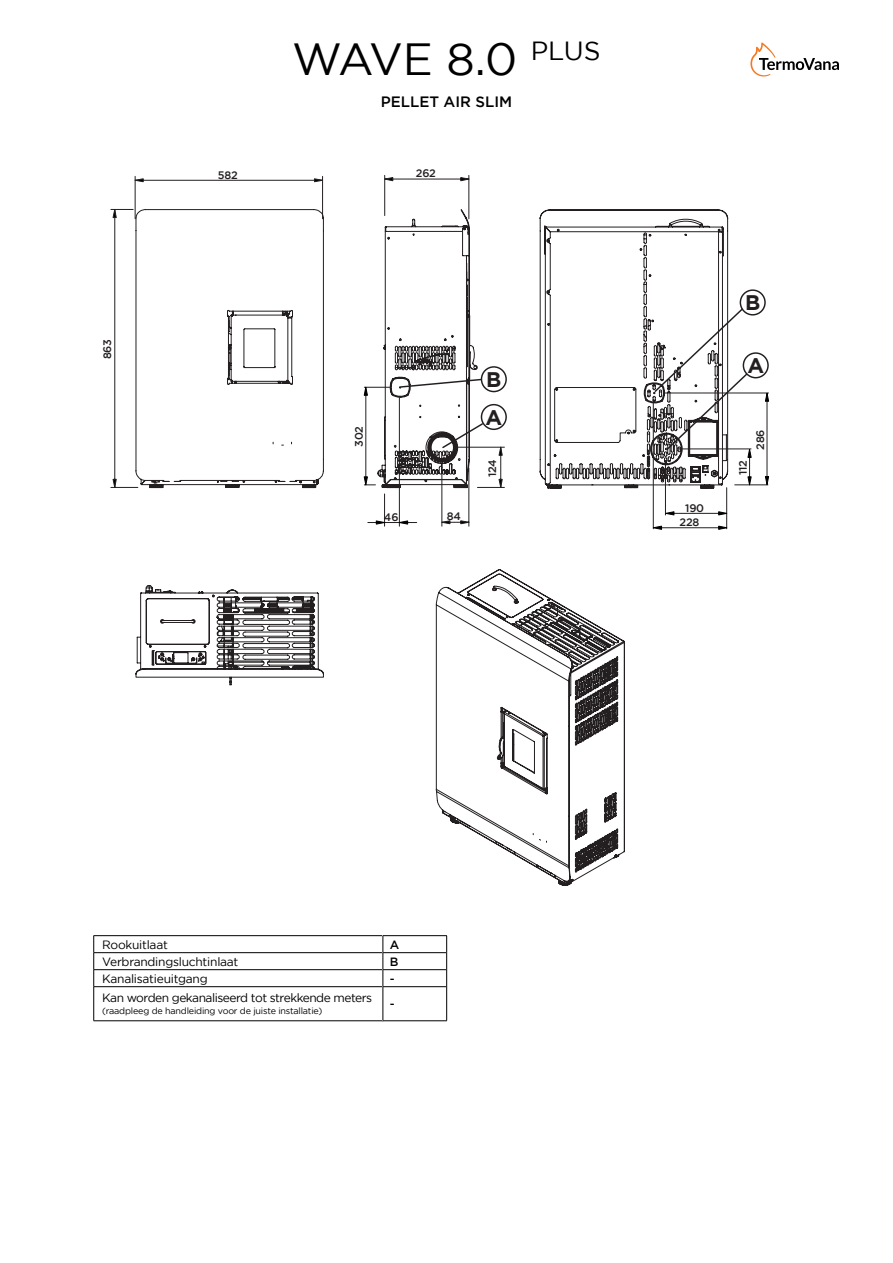
<style>
.page{position:relative;width:893px;height:1263px;background:#fff}
.page>*{position:absolute;margin:0;border:0;box-sizing:border-box;transform-origin:0 0}
.t1{font:45px "Gotham";color:#000001}
.t2{font:700 21.15px "Gotham";color:#231f20}
.t3{font:500 15px "Gotham";color:#000001}
.t4{font:12px/17px "Gotham";letter-spacing:-.025em;color:#000001}
.t5{font:500 12px/17px "Gotham";color:#000001;text-align:justify}
.t6{font:500 10.95px "Gotham";color:#231f20}
.t7{font:9px "Gotham";letter-spacing:-.02em;color:#000001}
</style>
<div class="page">
<hr style="left:94px;top:952px;width:289px;height:1px;background:#000001">
<hr style="left:94px;top:969px;width:289px;height:1px;background:#000001">
<hr style="left:94px;top:986px;width:289px;height:1px;background:#000001">
<hr style="left:94px;top:935px;width:289px;height:1px;background:#000001">
<svg style="left:93px;top:936px;width:1px;height:51px"></svg>
<hr style="left:93px;top:987px;width:1px;height:33px;background:#000001">
<hr style="left:94px;top:1020px;width:289px;height:1px;background:#000001">
<hr style="left:383px;top:952px;width:63px;height:1px;background:#000001">
<hr style="left:383px;top:969px;width:63px;height:1px;background:#000001">
<hr style="left:383px;top:986px;width:63px;height:1px;background:#000001">
<hr style="left:383px;top:935px;width:64px;height:1px;background:#000001">
<svg style="left:383px;top:936px;width:1px;height:51px"></svg>
<svg style="left:446px;top:936px;width:1px;height:51px"></svg>
<hr style="left:383px;top:987px;width:1px;height:33px;background:#000001">
<hr style="left:446px;top:987px;width:1px;height:33px;background:#000001">
<hr style="left:383px;top:1020px;width:64px;height:1px;background:#000001">
<svg style="left:135px;top:569px;width:490px;height:317px"></svg>
<svg style="left:375px;top:175px;width:394px;height:354px"></svg>
<svg style="left:765px;top:476px;width:4px;height:10px"></svg>
<svg style="left:748px;top:476px;width:4px;height:11px"></svg>
<svg style="left:765px;top:391px;width:4px;height:11px"></svg>
<svg style="left:718px;top:526px;width:10px;height:4px"></svg>
<svg style="left:718px;top:511px;width:10px;height:4px"></svg>
<svg style="left:652px;top:526px;width:10px;height:4px"></svg>
<svg style="left:664px;top:511px;width:10px;height:4px"></svg>
<svg style="left:110px;top:176px;width:395px;height:348px"></svg>
<div style="left:481px;top:404px;width:26px;height:26px;border:1px solid #231f20;border-radius:50%"></div>
<svg style="left:653px;top:307px;width:98px;height:151px"></svg>
<div style="left:743px;top:352px;width:26px;height:26px;border:1px solid #231f20;border-radius:50%"></div>
<div style="left:481px;top:366px;width:26px;height:26px;border:1px solid #231f20;border-radius:50%"></div>
<div style="left:740px;top:289px;width:26px;height:27px;border:1px solid #231f20;border-radius:50%"></div>
<svg style="left:750px;top:43px;width:89px;height:33px"></svg>
<p class="t6" style="left:101px;top:359px;width:22px;rotate:-90deg">863</p>
<p class="t6" style="left:218px;top:169px;width:21px">582</p>
<h1 class="t1" style="left:292px;top:35px;width:310px">WAVE 8.0 <sup>PLUS</sup></h1>
<p class="t3" style="left:381px;top:94px;width:133px">PELLET AIR SLIM</p>
<p class="t6" style="left:416px;top:167px;width:22px">262</p>
<p class="t6" style="left:353px;top:447px;width:22px;rotate:-90deg">302</p>
<p class="t6" style="left:384px;top:511px;width:16px">46</p>
<p class="t6" style="left:447px;top:509px;width:16px">84</p>
<h2 class="t2" style="left:486px;top:367px;width:17px">B</h2>
<h2 class="t2" style="left:485px;top:405px;width:18px">A</h2>
<p class="t6" style="left:486px;top:477px;width:19px;rotate:-90deg">124</p>
<p class="t6" style="left:685px;top:502px;width:20px">190</p>
<p class="t6" style="left:679px;top:516px;width:21px">228</p>
<h2 class="t2" style="left:745px;top:290px;width:17px">B</h2>
<h2 class="t2" style="left:747px;top:353px;width:18px">A</h2>
<p class="t6" style="left:737px;top:475px;width:16px;rotate:-90deg">112</p>
<p class="t6" style="left:754px;top:450px;width:22px;rotate:-90deg">286</p>
<p class="t4" style="left:102px;top:936px;width:138px">Rookuitlaat<br>Verbrandingsluchtinlaat<br>Kanalisatieuitgang</p>
<p class="t4" style="left:102px;top:989px;width:271px">Kan worden gekanaliseerd tot strekkende meters</p>
<p class="t7" style="left:102px;top:1006px;width:222px">(raadpleeg de handleiding voor de juiste installatie)</p>
<p class="t5" style="left:390px;top:935px;width:11px">A B -</p>
<p class="t5" style="left:390px;top:995px;width:6px">-</p>
</div>
